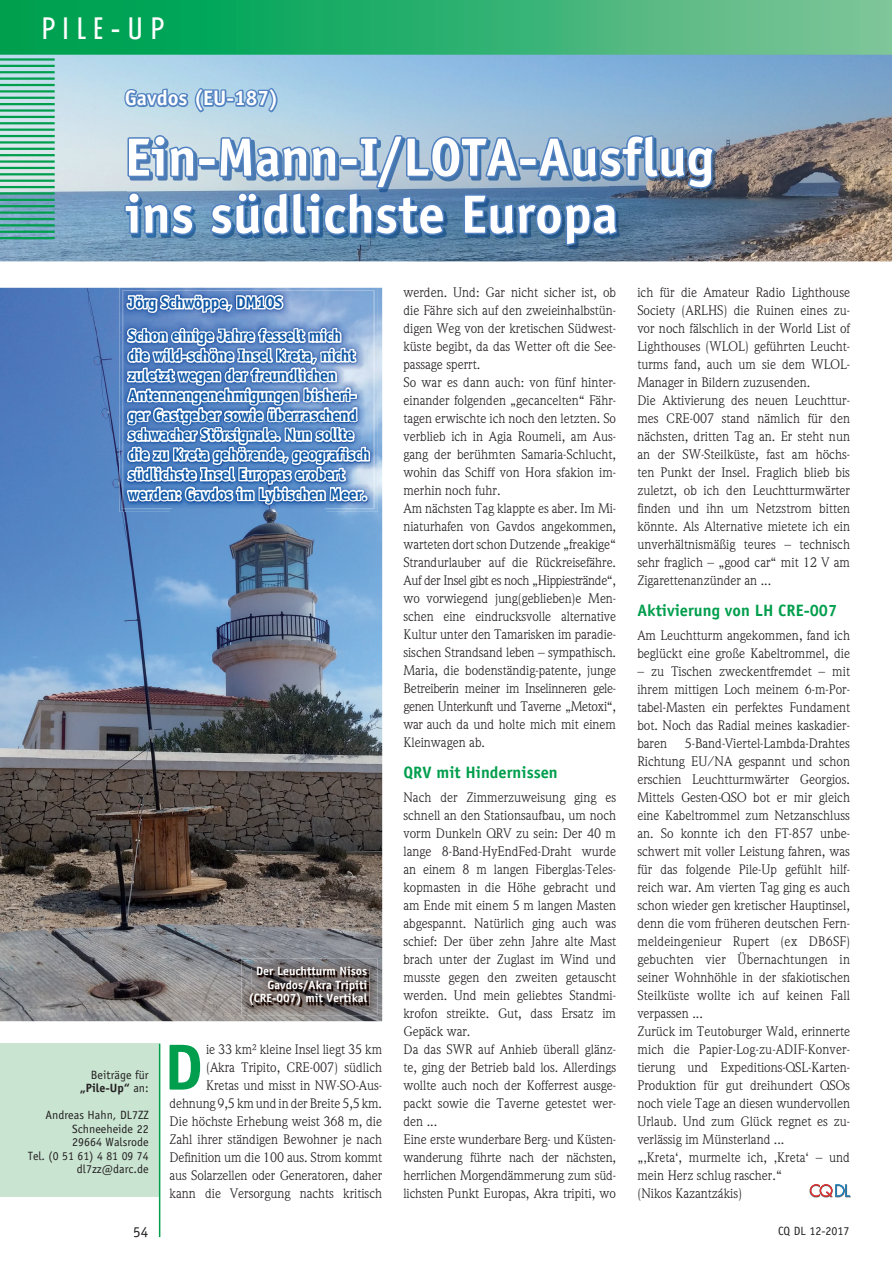
<style>
.page{position:relative;width:892px;height:1262px;background:#fff}
.page>*{position:absolute;margin:0;border:0;box-sizing:border-box;transform-origin:0 0}
.t1{font:700 65.4px "Officina Sans";color:#009e4d}
.t2{font:700 54px/57px "Officina Sans";color:#fff}
.t3{font:condensed 30px "Limerick";letter-spacing:.26em;color:#fff}
.t4{font:700 21px "Officina Sans";color:#fff}
.t5{font:700 16.5px/19.8px "Officina Sans";letter-spacing:-.01em;color:#1058a5}
.t6{font:700 16.5px "Officina Sans";color:#009e4d}
.t7{font:15px "Officina Sans";color:#231f20}
.t8{font:13.5px/18px "Weidemann";color:#231f20}
.t9{font:12px/13.5px "Officina Sans";color:#231f20;text-align:right}
.t10{font:700 12px/13.5px "Officina Sans";color:#fff;text-align:right}
.s1{font-weight:700}
</style>
<div class="page">
<svg style="left:0;top:0;width:892px;height:55px;background:#42b477"></svg>
<img style="left:0;top:55px;width:892px;height:206px">
<svg style="left:810px;top:1184px;width:40px;height:13px"></svg>
<div style="left:0;top:1043px;width:159px;height:154px;background:#c9e4d1"></div>
<img style="left:0;top:288px;width:382px;height:733px">
<img style="left:119px;top:332px;width:4px;height:180px">
<svg style="left:123px;top:0;width:592px;height:711px"></svg>
<hr style="left:0;top:58px;width:55px;height:3px;background:#009e4d">
<hr style="left:0;top:65px;width:55px;height:2px;background:#009e4d">
<hr style="left:0;top:71px;width:55px;height:2px;background:#009e4d">
<hr style="left:0;top:77px;width:55px;height:3px;background:#009e4d">
<hr style="left:0;top:84px;width:55px;height:2px;background:#009e4d">
<hr style="left:0;top:90px;width:55px;height:2px;background:#009e4d">
<hr style="left:0;top:97px;width:55px;height:2px;background:#009e4d">
<hr style="left:0;top:103px;width:55px;height:2px;background:#009e4d">
<hr style="left:0;top:109px;width:55px;height:3px;background:#009e4d">
<hr style="left:0;top:116px;width:55px;height:2px;background:#009e4d">
<hr style="left:0;top:122px;width:55px;height:2px;background:#009e4d">
<hr style="left:0;top:129px;width:55px;height:2px;background:#009e4d">
<hr style="left:0;top:135px;width:55px;height:2px;background:#009e4d">
<hr style="left:0;top:141px;width:55px;height:3px;background:#009e4d">
<hr style="left:0;top:148px;width:55px;height:2px;background:#009e4d">
<hr style="left:0;top:154px;width:55px;height:2px;background:#009e4d">
<hr style="left:0;top:160px;width:55px;height:3px;background:#009e4d">
<hr style="left:0;top:167px;width:55px;height:2px;background:#009e4d">
<hr style="left:0;top:173px;width:55px;height:2px;background:#009e4d">
<hr style="left:0;top:180px;width:55px;height:2px;background:#009e4d">
<hr style="left:0;top:186px;width:55px;height:2px;background:#009e4d">
<hr style="left:0;top:192px;width:55px;height:3px;background:#009e4d">
<hr style="left:0;top:199px;width:55px;height:2px;background:#009e4d">
<hr style="left:0;top:205px;width:55px;height:2px;background:#009e4d">
<hr style="left:0;top:211px;width:55px;height:3px;background:#009e4d">
<hr style="left:0;top:218px;width:55px;height:2px;background:#009e4d">
<hr style="left:0;top:224px;width:55px;height:2px;background:#009e4d">
<hr style="left:0;top:231px;width:55px;height:2px;background:#009e4d">
<hr style="left:0;top:237px;width:55px;height:2px;background:#009e4d">
<img style="left:242px;top:958px;width:136px;height:57px">
<img style="left:252px;top:968px;width:117px;height:38px">
<hr style="left:159px;top:1043px;width:1px;height:194px;background:#009e4d">
<p class="t3" style="left:42px;top:11px;width:123px">PILE-UP</p>
<p class="t4" style="left:125px;top:85px;width:155px">Gavdos (EU-187)</p>
<p class="t2" style="left:125px;top:128px;width:590px">Ein-Mann-I/LOTA-Ausflug ins südlichste Europa</p>
<p class="t5" style="left:128px;top:285px;width:215px;line-height:33.3px">Jörg Schwöppe, DM1OS<br>Schon einige Jahre fesselt mich</p>
<p class="t5" style="left:128px;top:345px;width:243px">die wild-schöne Insel Kreta, nicht zuletzt wegen der freundlichen Antennengenehmigungen bisheri&shy;ger Gastgeber sowie überraschend schwacher Störsignale. Nun sollte die zu Kreta gehörende, geografisch südlichste Insel Europas erobert werden: Gavdos im Lybischen Meer.</p>
<p class="t9" style="left:80px;top:1068px;width:70px">Beiträge für <span class="s1">„Pile-Up“</span> an:</p>
<p class="t9" style="left:28px;top:1108px;width:122px">Andreas Hahn, DL7ZZ<br>Schneeheide 22<br>29664 Walsrode<br>Tel. (0 51 61) 4 81 09 74 dl7zz@darc.de</p>
<p class="t7" style="left:133px;top:1223px;width:16px">54</p>
<p class="t10" style="left:248px;top:964px;width:120px">Der Leuchtturm Nisos<br>Gavdos/Akra Tripiti (CRE-007) mit Vertikal</p>
<p class="t8" style="left:169px;top:1040px;width:214px;text-align:right">ie 33 km² kleine Insel liegt 35 km<br>(Akra Tripito, CRE-007) südlich<br>Kretas und misst in NW-SO-Aus&shy;dehnung 9,5 km und in der Breite 5,5 km.<br>Die höchste Erhebung weist 368 m, die Zahl ihrer ständigen Bewohner je nach Definition um die 100 aus. Strom kommt aus Solarzellen oder Generatoren, daher kann die Versorgung nachts kritisch</p>
<p class="t1" style="left:164px;top:1026px;width:40px">D</p>
<p class="t8" style="left:403px;top:284px;width:214px">werden. Und: Gar nicht sicher ist, ob die Fähre sich auf den zweieinhalbstün&shy;digen Weg von der kretischen Südwest&shy;küste begibt, da das Wetter oft die See&shy;passage sperrt.<br>So war es dann auch: von fünf hinter&shy;einander folgenden „gecancelten“ Fähr&shy;tagen erwischte ich noch den letzten. So verblieb ich in Agia Roumeli, am Aus&shy;gang der berühmten Samaria-Schlucht, wohin das Schiff von Hora sfakion im&shy;merhin noch fuhr.<br>Am nächsten Tag klappte es aber. Im Mi&shy;niaturhafen von Gavdos angekommen, warteten dort schon Dutzende „freakige“ Strandurlauber auf die Rückreisefähre.<br>Auf der Insel gibt es noch „Hippiestrände“, wo vorwiegend jung(geblieben)e Men&shy;schen eine eindrucksvolle alternative Kultur unter den Tamarisken im paradie&shy;sischen Strandsand leben – sympathisch.<br>Maria, die bodenständig-patente, junge Betreiberin meiner im Inselinneren gele&shy;genen Unterkunft und Taverne „Metoxi“, war auch da und holte mich mit einem Kleinwagen ab.</p>
<p class="t6" style="left:403px;top:761px;width:156px">QRV mit Hindernissen</p>
<p class="t8" style="left:403px;top:788px;width:214px">Nach der Zimmerzuweisung ging es schnell an den Stationsaufbau, um noch vorm Dunkeln QRV zu sein: Der 40 m lange 8-Band-HyEndFed-Draht wurde an einem 8 m langen Fiberglas-Teles&shy;kopmasten in die Höhe gebracht und am Ende mit einem 5 m langen Masten abgespannt. Natürlich ging auch was schief: Der über zehn Jahre alte Mast brach unter der Zuglast im Wind und musste gegen den zweiten getauscht werden. Und mein geliebtes Standmi&shy;krofon streikte. Gut, dass Ersatz im Gepäck war.<br>Da das SWR auf Anhieb überall glänz&shy;te, ging der Betrieb bald los. Allerdings wollte auch noch der Kofferrest ausge&shy;packt sowie die Taverne getestet wer&shy;den ...<br>Eine erste wunderbare Berg- und Küsten&shy;wanderung führte nach der nächsten, herrlichen Morgendämmerung zum süd&shy;lichsten Punkt Europas, Akra tripiti, wo</p>
<p class="t8" style="left:637px;top:283px;width:214px">ich für die Amateur Radio Lighthouse Society (ARLHS) die Ruinen eines zu&shy;vor noch fälschlich in der World List of Lighthouses (WLOL) geführten Leucht&shy;turms fand, auch um sie dem WLOL-Manager in Bildern zuzusenden.<br>Die Aktivierung des neuen Leuchttur&shy;mes CRE-007 stand nämlich für den nächsten, dritten Tag an. Er steht nun an der SW-Steilküste, fast am höchs&shy;ten Punkt der Insel. Fraglich blieb bis zuletzt, ob ich den Leuchtturmwärter finden und ihn um Netzstrom bitten könnte. Als Alternative mietete ich ein unverhältnismäßig teures – technisch sehr fraglich – „good car“ mit 12 V am Zigarettenanzünder an ...</p>
<p class="t6" style="left:637px;top:599px;width:201px">Aktivierung von LH CRE-007</p>
<p class="t8" style="left:637px;top:626px;width:214px">Am Leuchtturm angekommen, fand ich beglückt eine große Kabeltrommel, die</p>
<p class="t8" style="left:637px;top:662px;width:214px;text-align:justify">– zu Tischen zweckentfremdet – mit ihrem mittigen Loch meinem 6-m-Por&shy;tabel-Masten ein perfektes Fundament bot. Noch das Radial meines kaskadier&shy;baren</p>
<p class="t8" style="left:637px;top:734px;width:214px;text-indent:47px">5-Band-Viertel-Lambda-Drahtes Richtung EU/NA gespannt und schon erschien Leuchtturmwärter Georgios.<br>Mittels Gesten-QSO bot er mir gleich eine Kabeltrommel zum Netzanschluss an. So konnte ich den FT-857 unbe&shy;schwert mit voller Leistung fahren, was für das folgende Pile-Up gefühlt hilf&shy;reich war. Am vierten Tag ging es auch schon wieder gen kretischer Hauptinsel, denn die vom früheren deutschen Fern&shy;meldeingenieur Rupert (ex DB6SF) gebuchten vier Übernachtungen in seiner Wohnhöhle in der sfakiotischen Steilküste wollte ich auf keinen Fall verpassen ...<br>Zurück im Teutoburger Wald, erinnerte mich die Papier-Log-zu-ADIF-Konver&shy;tierung und Expeditions-QSL-Karten-Produktion für gut dreihundert QSOs noch viele Tage an diesen wundervollen Urlaub. Und zum Glück regnet es zu&shy;verlässig im Münsterland ...<br>„‚Kreta‘, murmelte ich, ‚Kreta‘ – und mein Herz schlug rascher.“<br>(Nikos Kazantzákis)</p>
<p class="t9" style="left:778px;top:1224px;width:73px">CQ DL 12-2017</p>
</div>
